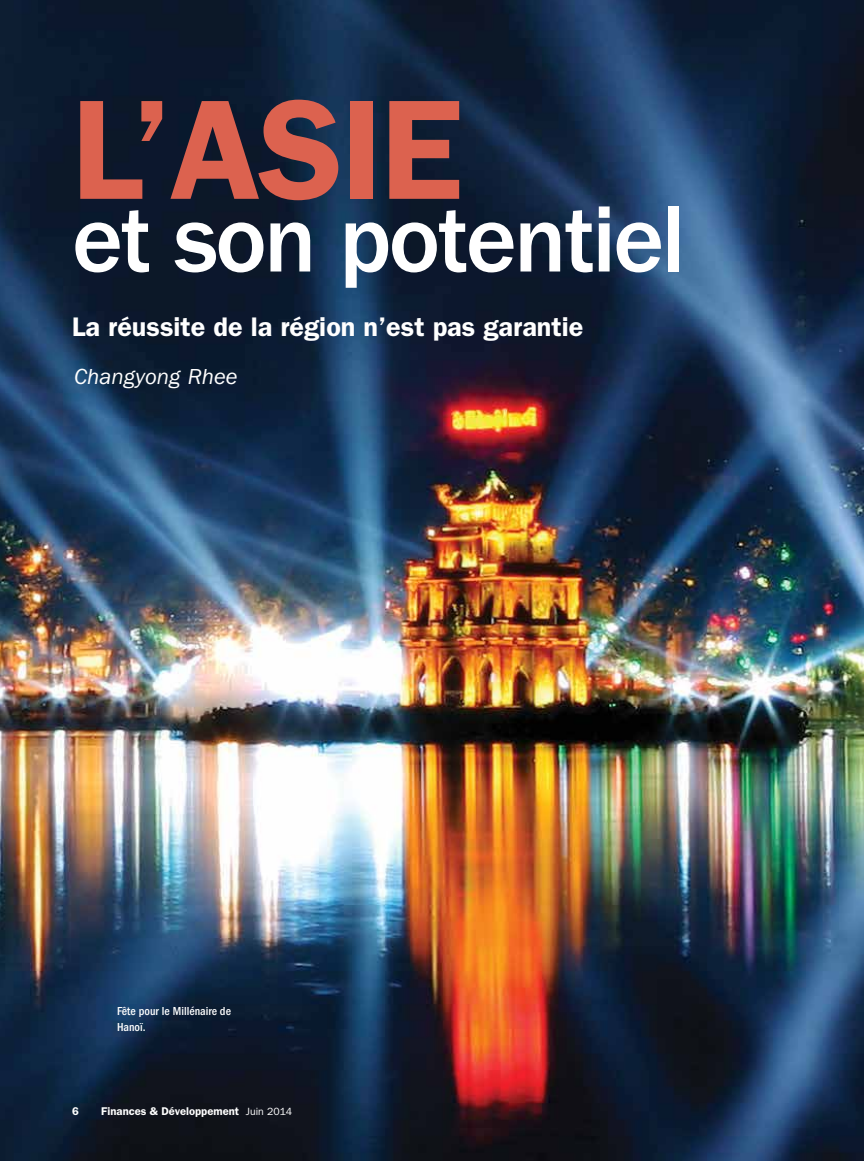
<style>
.page{position:relative;width:864px;height:1161px;background:#fff}
.page>*{position:absolute;margin:0;border:0;box-sizing:border-box;transform-origin:0 0}
.t1{font:600 142.5px "ITC Franklin Gothic Std";color:#dc624f}
.t2{font:500 97.5px "ITC Franklin Gothic Std";letter-spacing:-.03em;color:#fff}
.t3{font:600 27px "ITC Franklin Gothic Std";color:#fff}
.t4{font:italic 22.5px "ITC Franklin Gothic Std";color:#fff}
.t5{font:500 condensed 12px/16.5px "ITC Franklin Gothic Std";color:#fff}
.t6{font:600 11.25px "ITC Franklin Gothic Std";color:#fff}
.s1{font-weight:400;font-size:10.5px}
</style>
<div class="page">
<img style="left:0;top:0;width:864px;height:1161px">
<h1 class="t1" style="left:72px;top:66px;width:171px">L’ASIE</h1>
<h2 class="t2" style="left:72px;top:185px;width:615px">et son potentiel</h2>
<p class="t3" style="left:72px;top:311px;width:513px">La réussite de la région n’est pas garantie</p>
<p class="t4" style="left:74px;top:364px;width:165px">Changyong Rhee</p>
<p class="t5" style="left:117px;top:1002px;width:116px">Fête pour le Millénaire de<br>Hanoï.</p>
<p class="t6" style="left:72px;top:1104px;width:8px">6</p>
<p class="t6" style="left:101px;top:1104px;width:193px">Finances &amp; Développement <span class="s1">Juin 2014</span></p>
</div>
